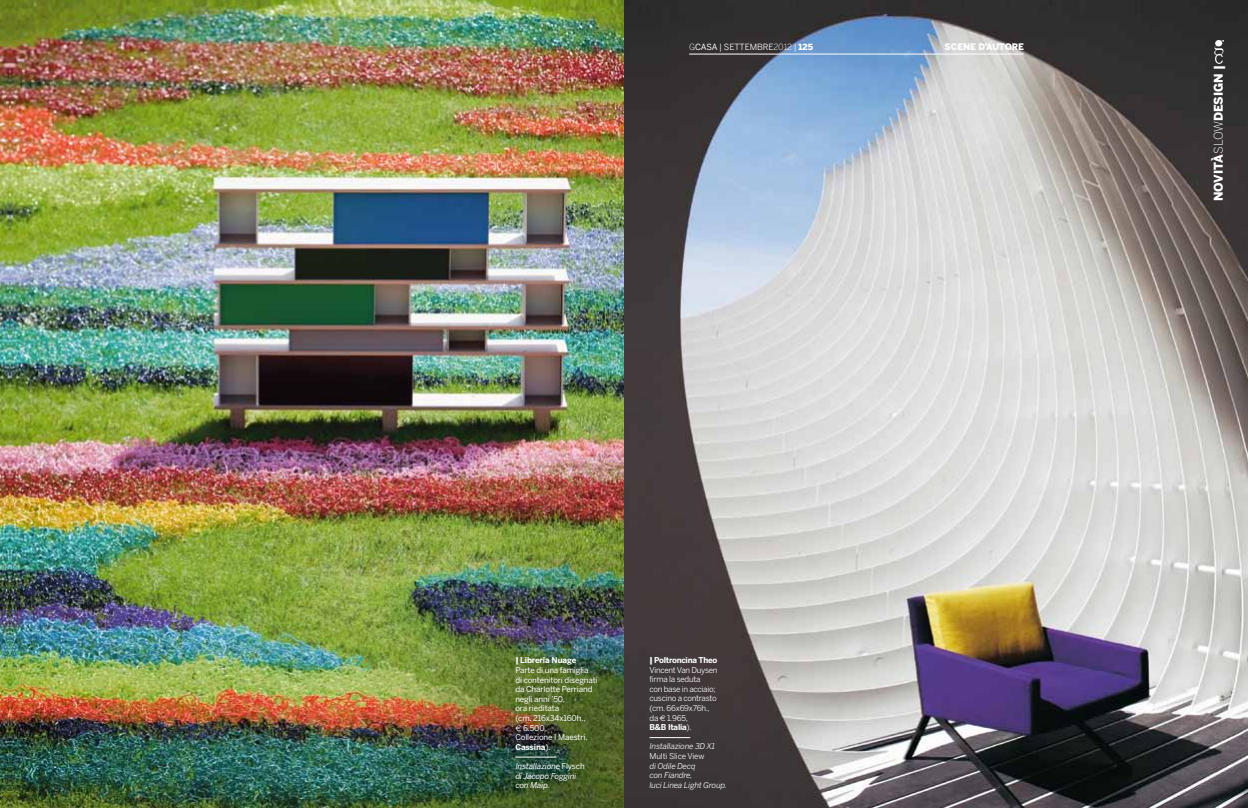
<style>
.page{position:relative;width:1248px;height:808px;background:#fff}
.page>*{position:absolute;margin:0;border:0;box-sizing:border-box;transform-origin:0 0}
.t1{font:900 12px "Benton Sans";letter-spacing:-.01em;color:#fff}
.t2{font:900 9px "Benton Sans";letter-spacing:-.01em;color:#fff}
.t3{font:8.5px "Benton Sans";letter-spacing:-.01em;color:#fff}
.t4{font:8px/9.6px "Benton Sans";letter-spacing:-.015em;color:#fff}
.t5{font:8px/9.6px "Benton Sans";letter-spacing:-.03em;color:#fff}
.t6{font:italic 8px/9.6px "Benton Sans";letter-spacing:-.015em;color:#fff}
.t7{font:italic 8px/9.6px "Benton Sans";letter-spacing:-.015em;color:#fff}
.s1{font-weight:300}
.s2{font-style:inherit}
.s3{font-weight:900}
.s4{font-weight:700}
.s5{font-family:"Euro Sans"}
.s6{font-style:normal}
</style>
<div class="page">
<img style="left:0;top:0;width:1247px;height:808px">
<svg style="left:1214px;top:40px;width:9px;height:24px"></svg>
<hr style="left:689px;top:54px;width:334px;height:1px;background:#fff">
<hr style="left:515px;top:757px;width:41px;height:1px;background:#fff">
<hr style="left:649px;top:737px;width:41px;height:1px;background:#fff">
<p class="t3" style="left:689px;top:42px;width:125px"><span class="s1">G</span><span class="s2">CASA</span> | SETTEMBRE<span class="s1">2012</span> | <span class="s3">125</span></p>
<p class="t2" style="left:944px;top:41px;width:80px">SCENE D’AUTORE</p>
<p class="t4" style="left:515px;top:655px;width:84px"><span class="s3">|</span> <span class="s4">Libreria Nuage<br></span>Parte di una famiglia<br>di contenitori disegnati da Charlotte Perriand negli anni ’50,<br>ora rieditata<br>(cm. 216x34x160h.,<br><span class="s5">e</span> 6.500,<br>Collezione I Maestri,<br><span class="s4">Cassina</span>).</p>
<p class="t7" style="left:515px;top:761px;width:71px">Installazione <span class="s6">Flysch </span>di Jacopo Foggini con Maip.</p>
<p class="t5" style="left:649px;top:655px;width:70px"><span class="s3">|</span> <span class="s4">Poltroncina Theo<br></span>Vincent Van Duysen firma la seduta<br>con base in acciaio; cuscino a contrasto (cm. 66x69x76h., da <span class="s5">e</span> 1.965,<br><span class="s4">B&amp;B Italia</span>).</p>
<p class="t6" style="left:649px;top:742px;width:67px">Installazione 3D X1</p>
<p class="t5" style="left:649px;top:751px;width:56px">Multi Slice View</p>
<p class="t6" style="left:649px;top:761px;width:79px">di Odile Decq<br>con Fiandre,<br>luci Linea Light Group.</p>
<h1 class="t1" style="left:1211px;top:201px;width:137px;rotate:-90deg">NOVITÀ<span class="s1">SLOW</span>DESIGN |</h1>
</div>
